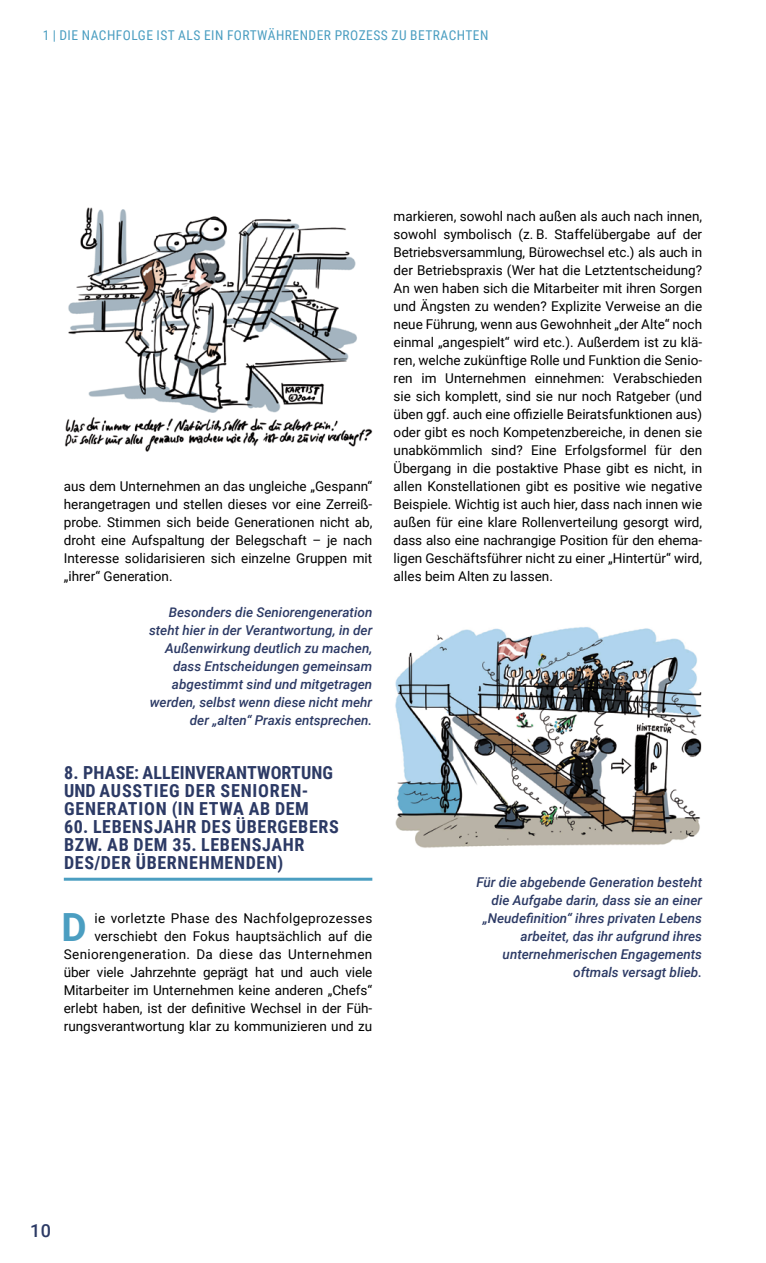
<style>
.page{position:relative;width:766px;height:1263px;background:#fff}
.page>*{position:absolute;margin:0;border:0;box-sizing:border-box;transform-origin:0 0}
.t1{font:700 38.85px "Roboto";color:#4b9ec1}
.t2{font:700 18px/18px "Roboto Condensed";letter-spacing:.035em;color:#2c3a65}
.t3{font:500 18px "Roboto";color:#2c3a65}
.t4{font:13.5px/18px "Roboto";color:#000;text-align:justify}
.t5{font:italic 500 13.5px/18px "Roboto";color:#2c3a65;text-align:right}
.t6{font:13.5px "Roboto Condensed";letter-spacing:.035em;color:#4b9ec1}
</style>
<div class="page">
<hr style="left:64px;top:878px;width:308px;height:3px;background:#4b9ec1">
<img style="left:64px;top:207px;width:308px;height:245px">
<img style="left:395px;top:627px;width:307px;height:221px">
<p class="t6" style="left:43px;top:26px;width:447px">1 | DIE NACHFOLGE IST ALS EIN FORTWÄHRENDER PROZESS ZU BETRACHTEN</p>
<p class="t4" style="left:64px;top:477px;width:310px">aus dem Unternehmen an das ungleiche „Gespann“ herangetragen und stellen dieses vor eine Zerreiß&shy;probe. Stimmen sich beide Generationen nicht ab, droht eine Aufspaltung der Belegschaft – je nach Interesse solidarisieren sich einzelne Gruppen mit „ihrer“ Generation.</p>
<p class="t5" style="left:149px;top:603px;width:225px">Besonders die Seniorengeneration steht hier in der Verantwortung, in der Außenwirkung deutlich zu machen, dass Entscheidungen gemeinsam abgestimmt sind und mitgetragen werden, selbst wenn diese nicht mehr der „alten“ Praxis entsprechen.</p>
<h2 class="t2" style="left:64px;top:763px;width:270px">8. PHASE: ALLEINVERANTWORTUNG<br>UND AUSSTIEG DER SENIOREN-<br>GENERATION (IN ETWA AB DEM</h2>
<h2 class="t2" style="left:64px;top:817px;width:276px">60. LEBENSJAHR DES ÜBERGEBERS<br>BZW. AB DEM 35. LEBENSJAHR<br>DES/DER ÜBERNEHMENDEN)</h2>
<p class="t4" style="left:64px;top:909px;width:310px;text-align:right">ie vorletzte Phase des Nachfolgeprozesses verschiebt den Fokus hauptsächlich auf die Seniorengeneration. Da diese das Unternehmen über viele Jahrzehnte geprägt hat und auch viele Mitarbeiter im Unternehmen keine anderen „Chefs“ erlebt haben, ist der definitive Wechsel in der Füh&shy;rungsverantwortung klar zu kommunizieren und zu</p>
<h1 class="t1" style="left:61px;top:900px;width:27px">D</h1>
<p class="t4" style="left:393px;top:207px;width:310px">markieren, sowohl nach außen als auch nach innen, sowohl symbolisch (z. B. Staffelübergabe auf der Betriebsversammlung, Bürowechsel etc.) als auch in der Betriebspraxis (Wer hat die Letztentscheidung?<br>An wen haben sich die Mitarbeiter mit ihren Sorgen und Ängsten zu wenden? Explizite Verweise an die neue Führung, wenn aus Gewohnheit „der Alte“ noch einmal „angespielt“ wird etc.). Außerdem ist zu klä&shy;ren, welche zukünftige Rolle und Funktion die Senio&shy;ren im Unternehmen einnehmen: Verabschieden sie sich komplett, sind sie nur noch Ratgeber (und üben ggf. auch eine offizielle Beiratsfunktionen aus) oder gibt es noch Kompetenzbereiche, in denen sie unabkömmlich sind? Eine Erfolgsformel für den Übergang in die postaktive Phase gibt es nicht, in allen Konstellationen gibt es positive wie negative Beispiele. Wichtig ist auch hier, dass nach innen wie außen für eine klare Rollenverteilung gesorgt wird, dass also eine nachrangige Position für den ehema&shy;ligen Geschäftsführer nicht zu einer „Hintertür“ wird, alles beim Alten zu lassen.</p>
<p class="t5" style="left:476px;top:873px;width:227px">Für die abgebende Generation besteht die Aufgabe darin, dass sie an einer „Neudefinition“ ihres privaten Lebens arbeitet, das ihr aufgrund ihres unternehmerischen Engagements oftmals versagt blieb.</p>
<h2 class="t3" style="left:30px;top:1218px;width:23px">10</h2>
</div>
